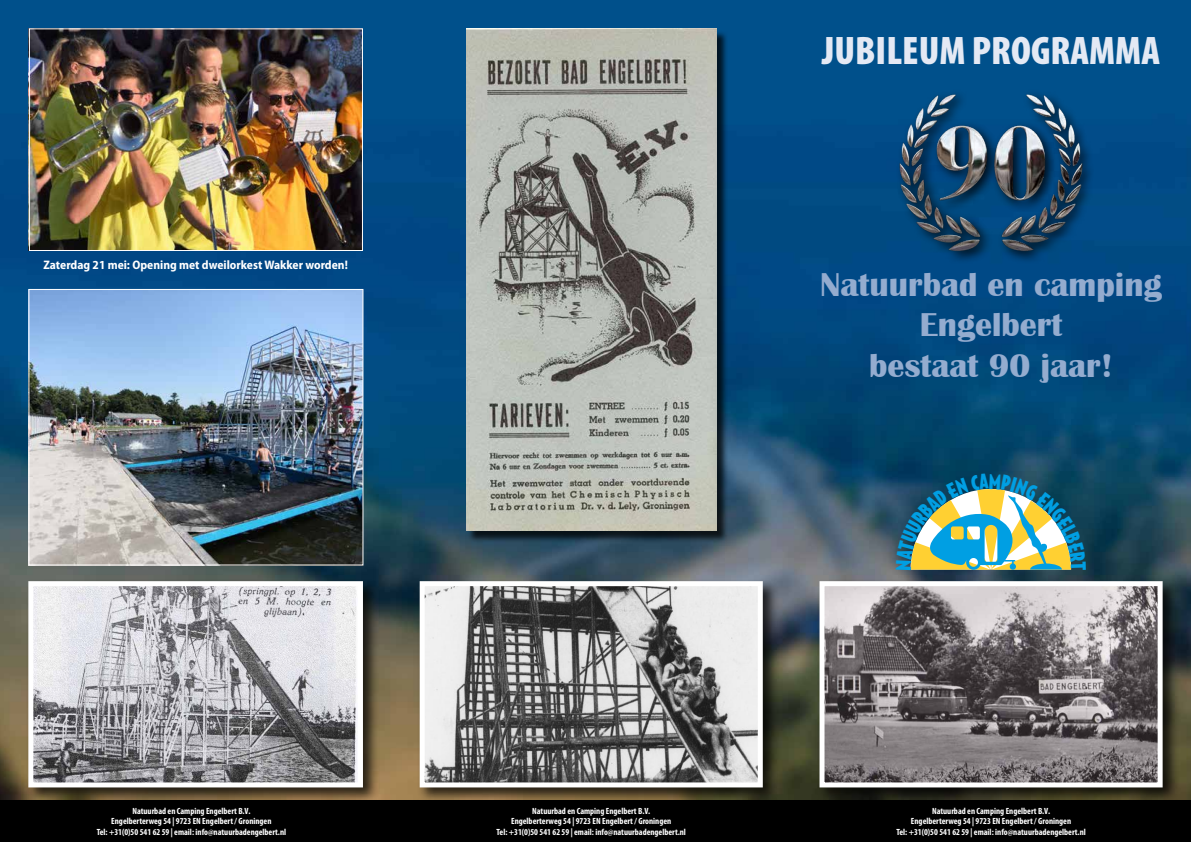
<style>
.page{position:relative;width:1191px;height:842px;background:#fff}
.page>*{position:absolute;margin:0;border:0;box-sizing:border-box;transform-origin:0 0}
.t1{font:900 condensed 40px "Myriad Pro";color:#e4e9f4}
.t2{font:700 34px/40.8px "Britannic";color:#94accf;text-align:center}
.t3{font:700 semi-condensed 12.4px "Myriad Pro";color:#fff}
.t4{font:700 condensed 9px/10.8px "Myriad Pro";color:#fff;text-align:center}
</style>
<div class="page">
<img style="left:0;top:0;width:1191px;height:801px">
<img style="left:883px;top:79px;width:216px;height:187px">
<div style="left:817px;top:579px;width:361px;height:225px;background:#000;opacity:.75"></div>
<img style="left:825px;top:587px;width:331px;height:194px">
<div style="left:819px;top:581px;width:343px;height:206px;border:5px solid #fff"></div>
<div style="left:0;top:801px;width:1191px;height:41px;background:#000"></div>
<div style="left:417px;top:579px;width:362px;height:225px;background:#000;opacity:.75"></div>
<img style="left:426px;top:587px;width:331px;height:194px">
<div style="left:420px;top:581px;width:343px;height:206px;border:5px solid #fff"></div>
<div style="left:468px;top:30px;width:261px;height:512px;background:#000;opacity:.75"></div>
<img style="left:466px;top:28px;width:250px;height:502px">
<img style="left:31px;top:30px;width:330px;height:219px">
<div style="left:29px;top:28px;width:334px;height:223px;border:1px solid #fff"></div>
<div style="left:26px;top:579px;width:353px;height:225px;background:#000;opacity:.75"></div>
<img style="left:34px;top:587px;width:323px;height:194px">
<div style="left:28px;top:581px;width:335px;height:206px;border:5px solid #fff"></div>
<img style="left:30px;top:291px;width:331px;height:272px">
<div style="left:28px;top:289px;width:335px;height:276px;border:1px solid #fff"></div>
<svg style="left:896px;top:474px;width:190px;height:96px;background:#6b9083"></svg>
<h3 class="t3" style="left:43px;top:258px;width:306px">Zaterdag 21 mei: Opening met dweilorkest Wakker worden!</h3>
<h1 class="t1" style="left:822px;top:29px;width:339px">JUBILEUM PROGRAMMA</h1>
<h2 class="t2" style="left:820px;top:264px;width:343px">Natuurbad en camping<br>Engelbert<br>bestaat 90 jaar!</h2>
<p class="t4" style="left:97px;top:805px;width:191px">Natuurbad en Camping Engelbert B.V.<br>Engelberterweg 54 | 9723 EN Engelbert / Groningen<br>Tel: +31(0)50 541 62 59 | email: info@natuurbadengelbert.nl</p>
<p class="t4" style="left:496px;top:805px;width:191px">Natuurbad en Camping Engelbert B.V.<br>Engelberterweg 54 | 9723 EN Engelbert / Groningen<br>Tel: +31(0)50 541 62 59 | email: info@natuurbadengelbert.nl</p>
<p class="t4" style="left:896px;top:805px;width:191px">Natuurbad en Camping Engelbert B.V.<br>Engelberterweg 54 | 9723 EN Engelbert / Groningen<br>Tel: +31(0)50 541 62 59 | email: info@natuurbadengelbert.nl</p>
</div>
